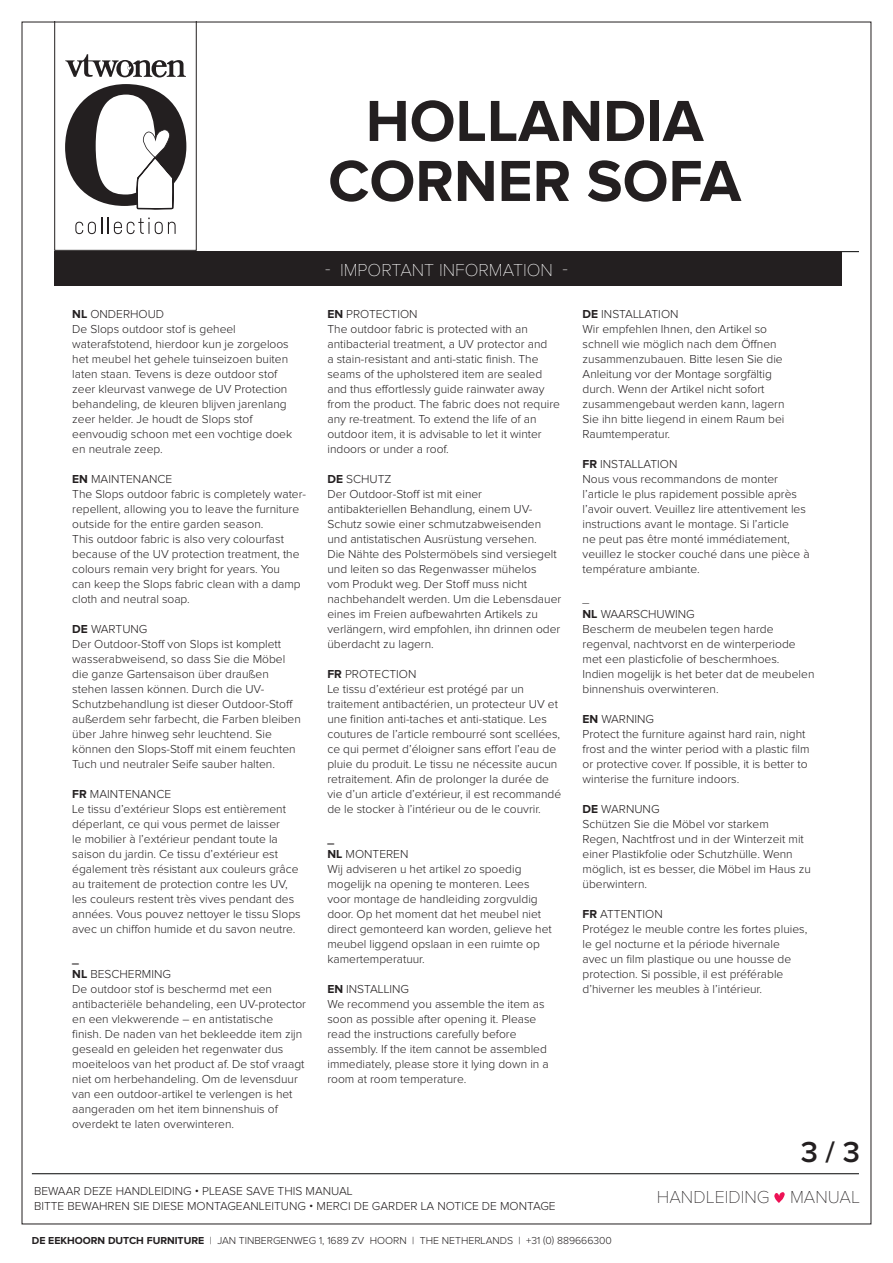
<style>
.page{position:relative;width:893px;height:1263px;background:#fff}
.page>*{position:absolute;margin:0;border:0;box-sizing:border-box;transform-origin:0 0}
.t1{font:700 60px "Proxima Nova";color:#231f20}
.t2{font:600 30px "Proxima Nova";color:#231f20}
.t3{font:100 18px "Proxima Nova T";color:#fff}
.t4{font:100 18px "Proxima Nova T";color:#231f20}
.t5{font:300 12px/15px "Proxima Nova";color:#231f20}
.t6{font:700 12px "Proxima Nova";color:#231f20}
.t7{font:300 10.5px "Proxima Nova";color:#231f20}
.s1{font-weight:700}
</style>
<div class="page">
<svg style="left:774px;top:1192px;width:11px;height:11px"></svg>
<hr style="left:217px;top:251px;width:642px;height:1px;background:#030505">
<hr style="left:32px;top:1173px;width:827px;height:1px;background:#030505">
<div style="left:54px;top:252px;width:788px;height:34px;background:#231f20"></div>
<svg style="left:55px;top:21px;width:141px;height:229px"></svg>
<p class="t1" style="left:366px;top:86px;width:339px">HOLLANDIA</p>
<p class="t1" style="left:328px;top:146px;width:414px">CORNER SOFA</p>
<p class="t5" style="left:72px;top:307px;width:93px"><span class="s1">NL</span> ONDERHOUD</p>
<p class="t5" style="left:72px;top:322px;width:221px">De Slops outdoor stof is geheel waterafstotend, hierdoor kun je zorgeloos het meubel het gehele tuinseizoen buiten laten staan. Tevens is deze outdoor stof zeer kleurvast vanwege de UV Protection behandeling, de kleuren blijven jarenlang zeer helder. Je houdt de Slops stof eenvoudig schoon met een vochtige doek en neutrale zeep.</p>
<p class="t5" style="left:72px;top:472px;width:102px"><span class="s1">EN</span> MAINTENANCE</p>
<p class="t5" style="left:72px;top:487px;width:235px">The Slops outdoor fabric is completely water&shy;repellent, allowing you to leave the furniture outside for the entire garden season.<br>This outdoor fabric is also very colourfast because of the UV protection treatment, the colours remain very bright for years. You<br>can keep the Slops fabric clean with a damp cloth and neutral soap.</p>
<p class="t5" style="left:72px;top:622px;width:77px"><span class="s1">DE</span> WARTUNG</p>
<p class="t5" style="left:72px;top:637px;width:230px">Der Outdoor-Stoff von Slops ist komplett wasserabweisend, so dass Sie die Möbel die ganze Gartensaison über draußen stehen lassen können. Durch die UV-Schutzbehandlung ist dieser Outdoor-Stoff außerdem sehr farbecht, die Farben bleiben über Jahre hinweg sehr leuchtend. Sie können den Slops-Stoff mit einem feuchten Tuch und neutraler Seife sauber halten.</p>
<p class="t5" style="left:72px;top:787px;width:100px"><span class="s1">FR</span> MAINTENANCE</p>
<p class="t5" style="left:72px;top:802px;width:230px">Le tissu d’extérieur Slops est entièrement déperlant, ce qui vous permet de laisser<br>le mobilier à l’extérieur pendant toute la saison du jardin. Ce tissu d’extérieur est également très résistant aux couleurs grâce au traitement de protection contre les UV, les couleurs restent très vives pendant des années. Vous pouvez nettoyer le tissu Slops avec un chiffon humide et du savon neutre.</p>
<p class="t6" style="left:72px;top:952px;width:8px">_</p>
<p class="t5" style="left:72px;top:967px;width:100px"><span class="s1">NL</span> BESCHERMING</p>
<p class="t5" style="left:72px;top:982px;width:235px">De outdoor stof is beschermd met een antibacteriële behandeling, een UV-protector en een vlekwerende – en antistatische<br>finish. De naden van het bekleedde item zijn geseald en geleiden het regenwater dus moeiteloos van het product af. De stof vraagt niet om herbehandeling. Om de levensduur van een outdoor-artikel te verlengen is het aangeraden om het item binnenshuis of overdekt te laten overwinteren.</p>
<p class="t3" style="left:325px;top:259px;width:244px">- IMPORTANT INFORMATION -</p>
<p class="t5" style="left:327px;top:307px;width:92px"><span class="s1">EN</span> PROTECTION</p>
<p class="t5" style="left:327px;top:322px;width:234px">The outdoor fabric is protected with an antibacterial treatment, a UV protector and<br>a stain-resistant and anti-static finish. The seams of the upholstered item are sealed and thus effortlessly guide rainwater away from the product. The fabric does not require any re-treatment. To extend the life of an outdoor item, it is advisable to let it winter indoors or under a roof.</p>
<p class="t5" style="left:327px;top:472px;width:66px"><span class="s1">DE</span> SCHUTZ</p>
<p class="t5" style="left:327px;top:487px;width:235px">Der Outdoor-Stoff ist mit einer antibakteriellen Behandlung, einem UV-Schutz sowie einer schmutzabweisenden und antistatischen Ausrüstung versehen.<br>Die Nähte des Polstermöbels sind versiegelt und leiten so das Regenwasser mühelos vom Produkt weg. Der Stoff muss nicht nachbehandelt werden. Um die Lebensdauer eines im Freien aufbewahrten Artikels zu verlängern, wird empfohlen, ihn drinnen oder überdacht zu lagern.</p>
<p class="t5" style="left:327px;top:667px;width:91px"><span class="s1">FR</span> PROTECTION</p>
<p class="t5" style="left:327px;top:682px;width:235px">Le tissu d’extérieur est protégé par un traitement antibactérien, un protecteur UV et une finition anti-taches et anti-statique. Les coutures de l’article rembourré sont scellées, ce qui permet d’éloigner sans effort l’eau de pluie du produit. Le tissu ne nécessite aucun retraitement. Afin de prolonger la durée de vie d’un article d’extérieur, il est recommandé de le stocker à l’intérieur ou de le couvrir.</p>
<p class="t6" style="left:327px;top:832px;width:8px">_</p>
<p class="t5" style="left:327px;top:847px;width:82px"><span class="s1">NL</span> MONTEREN</p>
<p class="t5" style="left:327px;top:862px;width:226px">Wij adviseren u het artikel zo spoedig mogelijk na opening te monteren. Lees voor montage de handleiding zorgvuldig door. Op het moment dat het meubel niet direct gemonteerd kan worden, gelieve het meubel liggend opslaan in een ruimte op kamertemperatuur.</p>
<p class="t5" style="left:327px;top:982px;width:83px"><span class="s1">EN</span> INSTALLING</p>
<p class="t5" style="left:327px;top:997px;width:223px">We recommend you assemble the item as soon as possible after opening it. Please read the instructions carefully before assembly. If the item cannot be assembled immediately, please store it lying down in a room at room temperature.</p>
<p class="t5" style="left:583px;top:307px;width:97px"><span class="s1">DE</span> INSTALLATION</p>
<p class="t5" style="left:583px;top:322px;width:203px">Wir empfehlen Ihnen, den Artikel so schnell wie möglich nach dem Öffnen zusammenzubauen. Bitte lesen Sie die Anleitung vor der Montage sorgfältig durch. Wenn der Artikel nicht sofort zusammengebaut werden kann, lagern Sie ihn bitte liegend in einem Raum bei Raumtemperatur.</p>
<p class="t5" style="left:583px;top:457px;width:96px"><span class="s1">FR</span> INSTALLATION</p>
<p class="t5" style="left:583px;top:472px;width:229px">Nous vous recommandons de monter l’article le plus rapidement possible après l’avoir ouvert. Veuillez lire attentivement les instructions avant le montage. Si l’article<br>ne peut pas être monté immédiatement, veuillez le stocker couché dans une pièce à température ambiante.</p>
<p class="t5" style="left:583px;top:592px;width:8px">_</p>
<p class="t5" style="left:583px;top:607px;width:114px"><span class="s1">NL</span> WAARSCHUWING</p>
<p class="t5" style="left:583px;top:622px;width:233px">Bescherm de meubelen tegen harde regenval, nachtvorst en de winterperiode met een plasticfolie of beschermhoes.<br>Indien mogelijk is het beter dat de meubelen binnenshuis overwinteren.</p>
<p class="t5" style="left:583px;top:712px;width:73px"><span class="s1">EN</span> WARNING</p>
<p class="t5" style="left:583px;top:727px;width:228px">Protect the furniture against hard rain, night frost and the winter period with a plastic film or protective cover. If possible, it is better to winterise the furniture indoors.</p>
<p class="t5" style="left:583px;top:802px;width:78px"><span class="s1">DE</span> WARNUNG</p>
<p class="t5" style="left:583px;top:817px;width:230px">Schützen Sie die Möbel vor starkem<br>Regen, Nachtfrost und in der Winterzeit mit einer Plastikfolie oder Schutzhülle. Wenn möglich, ist es besser, die Möbel im Haus zu überwintern.</p>
<p class="t5" style="left:583px;top:907px;width:82px"><span class="s1">FR</span> ATTENTION</p>
<p class="t5" style="left:583px;top:922px;width:226px">Protégez le meuble contre les fortes pluies, le gel nocturne et la période hivernale avec un film plastique ou une housse de protection. Si possible, il est préférable d’hiverner les meubles à l’intérieur.</p>
<p class="t2" style="left:801px;top:1130px;width:61px">3 / 3</p>
<p class="t5" style="left:34px;top:1184px;width:320px">BEWAAR DEZE HANDLEIDING • PLEASE SAVE THIS MANUAL</p>
<p class="t5" style="left:34px;top:1199px;width:523px">BITTE BEWAHREN SIE DIESE MONTAGEANLEITUNG • MERCI DE GARDER LA NOTICE DE MONTAGE</p>
<p class="t7" style="left:32px;top:1235px;width:582px"><span class="s1">DE EEKHOORN DUTCH FURNITURE</span> | JAN TINBERGENWEG 1, 1689 ZV HOORN | THE NETHERLANDS | +31 (0) 889666300</p>
<p class="t4" style="left:657px;top:1187px;width:204px">HANDLEIDING MANUAL</p>
</div>
